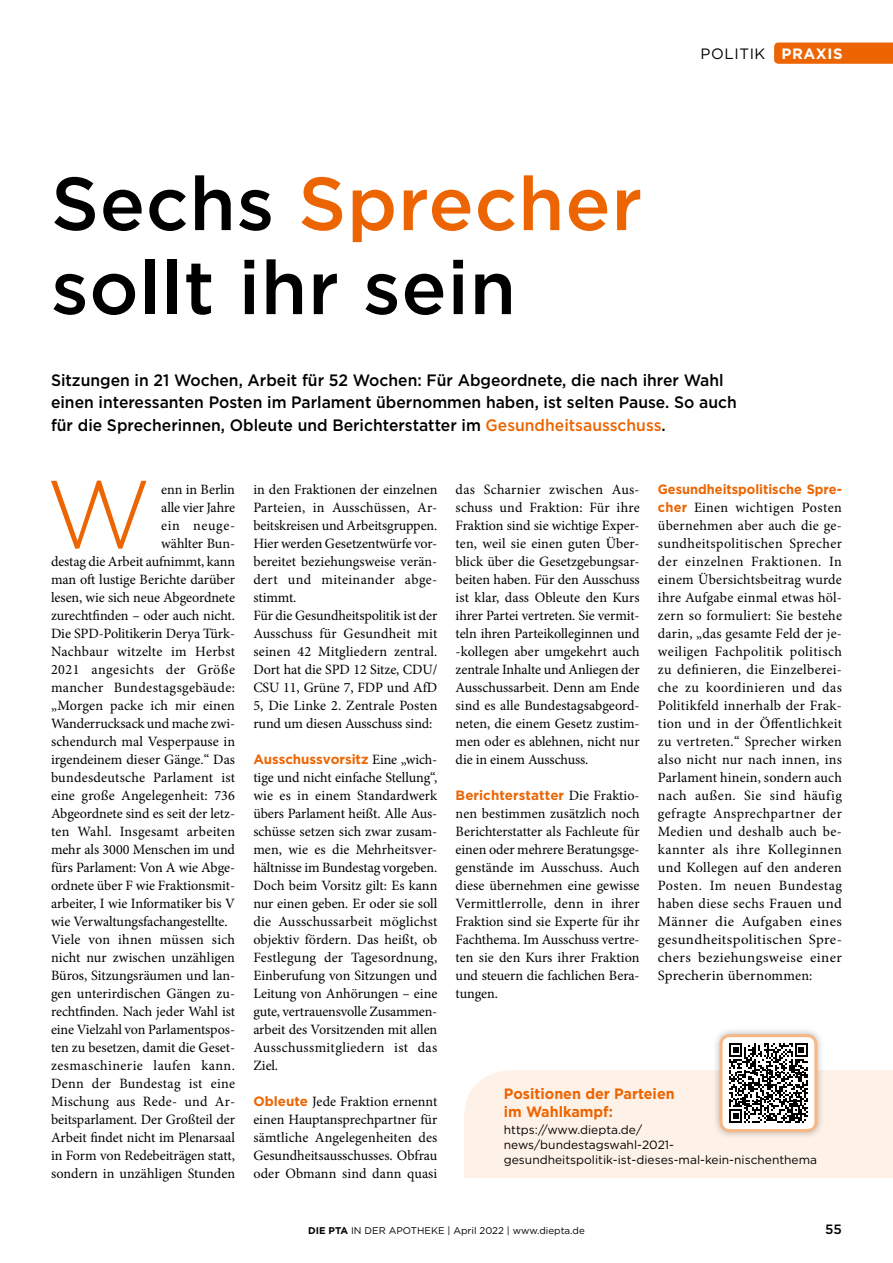
<style>
.page{position:relative;width:893px;height:1263px;background:#fff}
.page>*{position:absolute;margin:0;border:0;box-sizing:border-box;transform-origin:0 0}
.t1{font:300 96.15px "Gotham";color:#ec6502}
.t2{font:500 75px/84px "Gotham";letter-spacing:.01em;color:#000}
.t3{font:500 16.5px/22.5px "Gotham";color:#000;scale:.95 1}
.t4{font:700 15px/18px "Gotham";color:#ec6502;scale:.96 1}
.t5{font:15px "Gotham";letter-spacing:.04em;color:#000}
.t6{font:700 15px "Gotham";letter-spacing:.04em;color:#fff}
.t7{font:14.25px/18px "Minion Pro";color:#000;text-align:justify}
.t8{font:14.25px "Minion Pro";letter-spacing:.03em;color:#000}
.t9{font:14.25px "Minion Pro";letter-spacing:.02em;color:#000}
.t10{font:14.25px "Minion Pro";letter-spacing:.035em;color:#000}
.t11{font:14.25px "Minion Pro";letter-spacing:.045em;color:#000}
.t12{font:700 13.5px "Gotham";color:#ec6502}
.t13{font:700 13.5px "Gotham";color:#ec6502;scale:.95 1}
.t14{font:500 13.5px "Gotham";color:#000}
.t15{font:12px/15px "Gotham";color:#000}
.t16{font:9.75px "Gotham";color:#000}
.s1{color:#ec6502}
.s2{font-family:"Minion Pro";font-weight:400;font-size:14.25px;color:#000}
.s3{font-family:"Gotham";font-weight:700;font-size:13.5px;color:#ec6502}
.s4{font-weight:700}
</style>
<div class="page">
<div style="left:774px;top:43px;width:119px;height:21px;background:#ec6502"></div>
<div style="left:464px;top:1070px;width:429px;height:108px;background:#fef1e7"></div>
<div style="left:712px;top:1027px;width:113px;height:112px;background:#000;opacity:.3"></div>
<div style="left:721px;top:1036px;width:95px;height:94px;background:#fff;border-radius:9px"></div>
<svg style="left:729px;top:1043px;width:79px;height:80px"></svg>
<div style="left:719px;top:1034px;width:98px;height:98px;border:3px solid #f8b886;border-radius:9px"></div>
<p class="t5" style="left:700px;top:44px;width:66px">POLITIK</p>
<p class="t6" style="left:782px;top:44px;width:63px">PRAXIS</p>
<h2 class="t2" style="left:51px;top:161px;width:593px">Sechs <span class="s1">Sprecher </span>sollt ihr sein</h2>
<p class="t3" style="left:51px;top:368px;width:723px">Sitzungen in 21 Wochen, Arbeit für 52 Wochen: Für Abgeordnete, die nach ihrer Wahl einen interessanten Posten im Parlament übernommen haben, ist selten Pause. So auch für die Sprecherinnen, Obleute und Berichterstatter im <span class="s1">Gesundheitsausschuss</span>.</p>
<h1 class="t1" style="left:46px;top:453px;width:106px">W</h1>
<p class="t7" style="left:161px;top:481px;width:75px">enn in Berlin</p>
<p class="t7" style="left:161px;top:499px;width:75px">alle vier Jahre</p>
<p class="t11" style="left:161px;top:516px;width:75px">ein neuge-</p>
<p class="t7" style="left:161px;top:535px;width:75px">wählter Bun-</p>
<p class="t7" style="left:51px;top:553px;width:186px">destag die Arbeit aufnimmt, kann</p>
<p class="t7" style="left:51px;top:571px;width:185px">man oft lustige Berichte darüber</p>
<p class="t7" style="left:51px;top:589px;width:186px">lesen, wie sich neue Abgeordnete</p>
<p class="t7" style="left:51px;top:607px;width:185px">zurechtfinden – oder auch nicht.</p>
<p class="t7" style="left:51px;top:625px;width:186px">Die SPD-Politikerin Derya Türk-</p>
<p class="t9" style="left:51px;top:642px;width:186px">Nachbaur witzelte im Herbst</p>
<p class="t10" style="left:51px;top:660px;width:185px">2021 angesichts der Größe</p>
<p class="t8" style="left:51px;top:678px;width:186px">mancher Bundestagsgebäude:</p>
<p class="t7" style="left:51px;top:697px;width:185px">„Morgen packe ich mir einen</p>
<p class="t7" style="left:51px;top:715px;width:186px">Wanderrucksack und mache zwi-</p>
<p class="t7" style="left:51px;top:733px;width:186px">schendurch mal Vesperpause in</p>
<p class="t7" style="left:51px;top:751px;width:186px">irgendeinem dieser Gänge.“ Das</p>
<p class="t7" style="left:51px;top:769px;width:185px">bundesdeutsche Parlament ist</p>
<p class="t7" style="left:51px;top:787px;width:185px">eine große Angelegenheit: 736</p>
<p class="t7" style="left:51px;top:805px;width:186px">Abgeordnete sind es seit der letz-</p>
<p class="t7" style="left:51px;top:823px;width:186px">ten Wahl. Insgesamt arbeiten</p>
<p class="t7" style="left:51px;top:841px;width:186px">mehr als 3000 Menschen im und</p>
<p class="t7" style="left:51px;top:859px;width:186px">fürs Parlament: Von A wie Abge-</p>
<p class="t7" style="left:51px;top:877px;width:186px">ordnete über F wie Fraktionsmit-</p>
<p class="t7" style="left:51px;top:895px;width:186px">arbeiter, I wie Informatiker bis V</p>
<p class="t7" style="left:51px;top:913px;width:178px">wie Verwaltungsfachangestellte.</p>
<p class="t7" style="left:51px;top:931px;width:186px">Viele von ihnen müssen sich</p>
<p class="t7" style="left:51px;top:949px;width:185px">nicht nur zwischen unzähligen</p>
<p class="t7" style="left:51px;top:967px;width:186px">Büros, Sitzungsräumen und lan-</p>
<p class="t7" style="left:51px;top:985px;width:186px">gen unterirdischen Gängen zu-</p>
<p class="t7" style="left:51px;top:1003px;width:186px">rechtfinden. Nach jeder Wahl ist</p>
<p class="t7" style="left:51px;top:1021px;width:186px">eine Vielzahl von Parlamentspos-</p>
<p class="t7" style="left:51px;top:1039px;width:186px">ten zu besetzen, damit die Geset-</p>
<p class="t8" style="left:51px;top:1056px;width:185px">zesmaschinerie laufen kann.</p>
<p class="t9" style="left:51px;top:1074px;width:185px">Denn der Bundestag ist eine</p>
<p class="t7" style="left:51px;top:1093px;width:186px">Mischung aus Rede- und Ar-</p>
<p class="t7" style="left:51px;top:1111px;width:186px">beitsparlament. Der Großteil der</p>
<p class="t7" style="left:51px;top:1129px;width:185px">Arbeit findet nicht im Plenarsaal</p>
<p class="t7" style="left:51px;top:1147px;width:185px">in Form von Redebeiträgen statt,</p>
<p class="t7" style="left:51px;top:1165px;width:186px">sondern in unzähligen Stunden</p>
<p class="t7" style="left:253px;top:481px;width:186px;text-align:left">in den Fraktionen der einzelnen<br>Parteien, in Ausschüssen, Ar&shy;beitskreisen und Arbeitsgruppen.<br>Hier werden Gesetzentwürfe vor&shy;bereitet beziehungsweise verän&shy;dert und miteinander abge&shy;stimmt.<br>Für die Gesundheitspolitik ist der<br>Ausschuss für Gesundheit mit seinen 42 Mitgliedern zentral.<br>Dort hat die SPD 12 Sitze, CDU/<br>CSU 11, Grüne 7, FDP und AfD<br>5, Die Linke 2. Zentrale Posten rund um diesen Ausschuss sind:</p>
<p class="t12" style="left:253px;top:750px;width:186px">Ausschussvorsitz <span class="s2">Eine „wich-</span></p>
<p class="t7" style="left:253px;top:769px;width:186px">tige und nicht einfache Stellung“, wie es in einem Standardwerk übers Parlament heißt. Alle Aus&shy;schüsse setzen sich zwar zusam&shy;men, wie es die Mehrheitsver&shy;hältnisse im Bundestag vorgeben.<br>Doch beim Vorsitz gilt: Es kann nur einen geben. Er oder sie soll die Ausschussarbeit möglichst objektiv fördern. Das heißt, ob Festlegung der Tagesordnung, Einberufung von Sitzungen und Leitung von Anhörungen – eine gute, vertrauensvolle Zusammen&shy;arbeit des Vorsitzenden mit allen Ausschussmitgliedern ist das Ziel.</p>
<p class="t7" style="left:253px;top:1093px;width:186px"><span class="s3">Obleute</span> Jede Fraktion ernennt einen Hauptansprechpartner für sämtliche Angelegenheiten des Gesundheitsausschusses. Obfrau oder Obmann sind dann quasi</p>
<p class="t7" style="left:456px;top:481px;width:186px">das Scharnier zwischen Aus&shy;schuss und Fraktion: Für ihre Fraktion sind sie wichtige Exper&shy;ten, weil sie einen guten Über&shy;blick über die Gesetzgebungsar&shy;beiten haben. Für den Ausschuss ist klar, dass Obleute den Kurs ihrer Partei vertreten. Sie vermit&shy;teln ihren Parteikolleginnen und -kollegen aber umgekehrt auch zentrale Inhalte und Anliegen der Ausschussarbeit. Denn am Ende sind es alle Bundestagsabgeord&shy;neten, die einem Gesetz zustim&shy;men oder es ablehnen, nicht nur die in einem Ausschuss.</p>
<p class="t12" style="left:456px;top:786px;width:186px">Berichterstatter <span class="s2">Die Fraktio-</span></p>
<p class="t7" style="left:456px;top:805px;width:186px">nen bestimmen zusätzlich noch Berichterstatter als Fachleute für einen oder mehrere Beratungsge&shy;genstände im Ausschuss. Auch diese übernehmen eine gewisse Vermittlerrolle, denn in ihrer Fraktion sind sie Experte für ihr Fachthema. Im Ausschuss vertre&shy;ten sie den Kurs ihrer Fraktion und steuern die fachlichen Bera&shy;tungen.</p>
<p class="t13" style="left:658px;top:480px;width:195px">Gesundheitspolitische Spre-</p>
<p class="t7" style="left:658px;top:499px;width:186px"><span class="s3">cher</span> Einen wichtigen Posten übernehmen aber auch die ge&shy;sundheitspolitischen Sprecher der einzelnen Fraktionen. In einem Übersichtsbeitrag wurde ihre Aufgabe einmal etwas höl&shy;zern so formuliert: Sie bestehe darin, „das gesamte Feld der je&shy;weiligen Fachpolitik politisch zu definieren, die Einzelberei&shy;che zu koordinieren und das Politikfeld innerhalb der Frak&shy;tion und in der Öffentlichkeit zu vertreten.“ Sprecher wirken also nicht nur nach innen, ins Parlament hinein, sondern auch nach außen. Sie sind häufig gefragte Ansprechpartner der Medien und deshalb auch be&shy;kannter als ihre Kolleginnen und Kollegen auf den anderen Posten. Im neuen Bundestag haben diese sechs Frauen und Männer die Aufgaben eines gesundheitspolitischen Spre&shy;chers beziehungsweise einer Sprecherin übernommen:</p>
<p class="t4" style="left:504px;top:1085px;width:179px">Positionen der Parteien im Wahlkampf:</p>
<p class="t15" style="left:504px;top:1122px;width:315px">https://www.diepta.de/<br>news/bundestagswahl-2021- gesundheitspolitik-ist-dieses-mal-kein-nischenthema</p>
<p class="t16" style="left:308px;top:1224px;width:278px"><span class="s4">DIE PTA</span> IN DER APOTHEKE | April 2022 | www.diepta.de</p>
<p class="t14" style="left:825px;top:1220px;width:18px">55</p>
</div>
